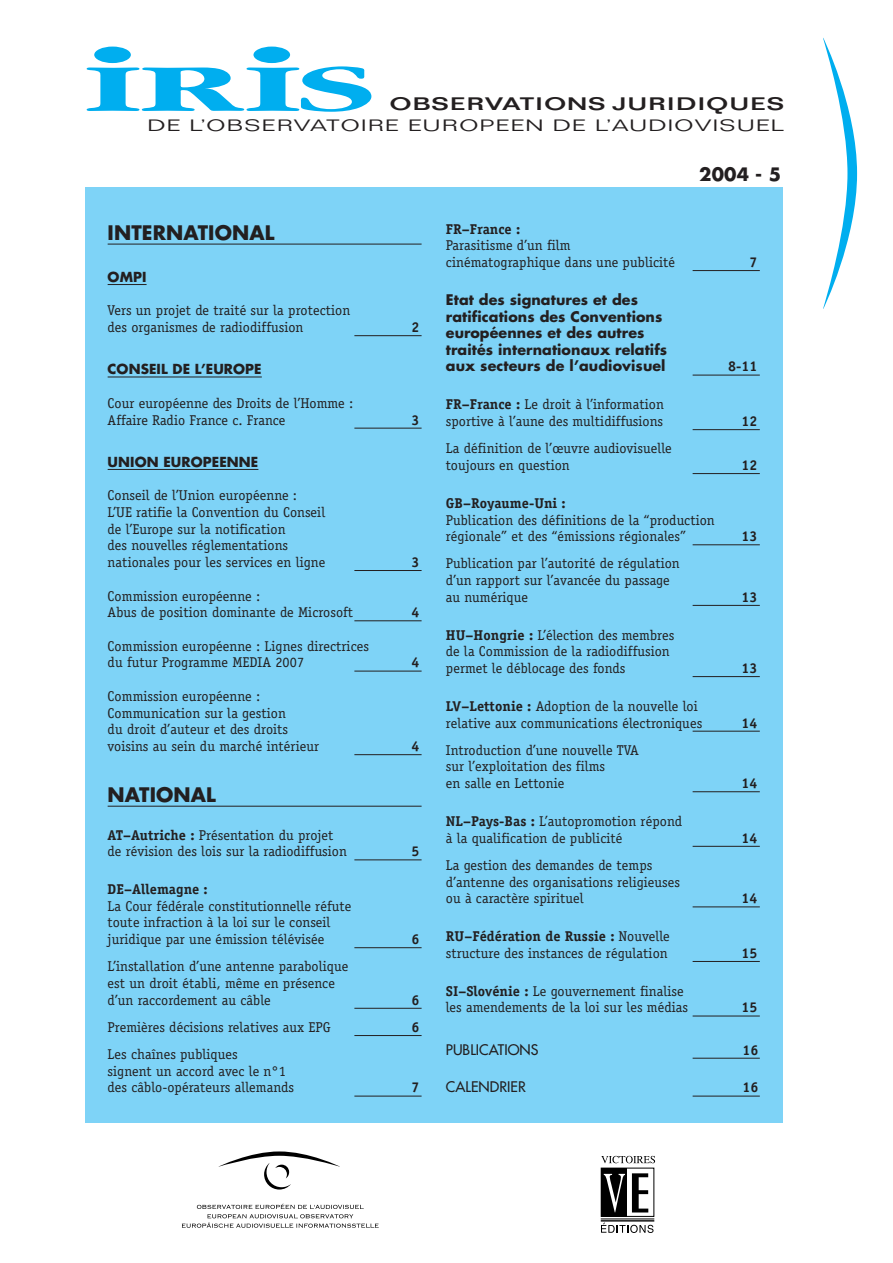
<style>
.page{position:relative;width:893px;height:1263px;background:#fff}
.page>*{position:absolute;margin:0;border:0;box-sizing:border-box;transform-origin:0 0}
.t1{font:700 69.3px "Garamond";color:#00aeef;scale:2.2 1}
.t2{font:300 53.25px "Garamond";color:#00aeef;scale:2 1}
.t3{font:700 19.5px "Futura";letter-spacing:.005em;color:#231f20}
.t4{font:700 18px "Futura";color:#231f20}
.t5{font:500 17.7px "Folio";letter-spacing:.055em;color:#231f20;scale:1.5 1}
.t6{font:300 16.05px "Folio";letter-spacing:.055em;color:#231f20;scale:1.51 1}
.t7{font:14.25px/16.6px "Officina Serif";letter-spacing:.005em;color:#231f20}
.t8{font:700 14.25px/16.6px "Futura";letter-spacing:.005em;color:#231f20}
.t9{font:700 14.25px "Officina Serif";letter-spacing:.005em;color:#231f20}
.t10{font:14.25px "Futura";letter-spacing:.005em;color:#231f20}
.t11{font:700 13.5px "Futura";letter-spacing:.005em;color:#231f20}
.s1{font-weight:700}
</style>
<div class="page">
<div style="left:85px;top:187px;width:697px;height:936px;background:#7ed3f7"></div>
<hr style="left:108px;top:244px;width:313px;height:1px;background:#231f20">
<hr style="left:108px;top:284px;width:39px;height:1px;background:#231f20">
<hr style="left:354px;top:335px;width:67px;height:1px;background:#231f20">
<hr style="left:108px;top:377px;width:154px;height:1px;background:#231f20">
<hr style="left:354px;top:428px;width:67px;height:1px;background:#231f20">
<hr style="left:108px;top:469px;width:150px;height:1px;background:#231f20">
<hr style="left:354px;top:570px;width:67px;height:1px;background:#231f20">
<hr style="left:354px;top:621px;width:67px;height:1px;background:#231f20">
<hr style="left:354px;top:671px;width:67px;height:1px;background:#231f20">
<hr style="left:354px;top:754px;width:67px;height:1px;background:#231f20">
<hr style="left:108px;top:806px;width:313px;height:1px;background:#231f20">
<hr style="left:354px;top:860px;width:67px;height:1px;background:#231f20">
<hr style="left:354px;top:947px;width:67px;height:1px;background:#231f20">
<hr style="left:354px;top:1008px;width:67px;height:1px;background:#231f20">
<hr style="left:354px;top:1035px;width:67px;height:1px;background:#231f20">
<hr style="left:354px;top:1096px;width:67px;height:1px;background:#231f20">
<hr style="left:692px;top:270px;width:67px;height:1px;background:#231f20">
<hr style="left:692px;top:375px;width:67px;height:1px;background:#231f20">
<hr style="left:692px;top:429px;width:67px;height:1px;background:#231f20">
<hr style="left:692px;top:473px;width:67px;height:1px;background:#231f20">
<hr style="left:692px;top:545px;width:67px;height:1px;background:#231f20">
<hr style="left:692px;top:605px;width:67px;height:1px;background:#231f20">
<hr style="left:692px;top:676px;width:67px;height:1px;background:#231f20">
<hr style="left:692px;top:731px;width:67px;height:1px;background:#231f20">
<hr style="left:692px;top:792px;width:67px;height:1px;background:#231f20">
<hr style="left:692px;top:846px;width:67px;height:1px;background:#231f20">
<hr style="left:692px;top:907px;width:67px;height:1px;background:#231f20">
<hr style="left:692px;top:961px;width:67px;height:1px;background:#231f20">
<hr style="left:692px;top:1016px;width:67px;height:1px;background:#231f20">
<hr style="left:692px;top:1058px;width:67px;height:1px;background:#231f20">
<hr style="left:692px;top:1096px;width:67px;height:1px;background:#231f20">
<svg style="left:823px;top:38px;width:34px;height:271px"></svg>
<svg style="left:218px;top:1151px;width:122px;height:39px"></svg>
<svg style="left:182px;top:1204px;width:196px;height:24px"></svg>
<div style="left:600px;top:1168px;width:54px;height:49px;border:1px solid #000"></div>
<div style="left:601px;top:1168px;width:26px;height:48px;background:#000"></div>
<svg style="left:632px;top:1173px;width:16px;height:40px"></svg>
<svg style="left:603px;top:1174px;width:22px;height:38px"></svg>
<hr style="left:600px;top:1219px;width:54px;height:1px;background:#000">
<hr style="left:600px;top:1220px;width:54px;height:2px;background:#000">
<svg style="left:601px;top:1156px;width:54px;height:7px"></svg>
<svg style="left:601px;top:1223px;width:52px;height:10px"></svg>
<h2 class="t2" style="left:80px;top:34px;width:114px">• •</h2>
<h1 class="t1" style="left:85px;top:62px;width:134px">IRIS</h1>
<p class="t5" style="left:390px;top:98px;width:264px">OBSERVATIONS JURIDIQUES</p>
<p class="t6" style="left:147px;top:120px;width:423px">DE L’OBSERVATOIRE EUROPEEN DE L’AUDIOVISUEL</p>
<h3 class="t3" style="left:108px;top:223px;width:168px">INTERNATIONAL</h3>
<p class="t11" style="left:108px;top:271px;width:40px">OMPI</p>
<p class="t7" style="left:108px;top:303px;width:244px">Vers un projet de traité sur la protection des organismes de radiodiffusion</p>
<p class="t11" style="left:108px;top:363px;width:155px">CONSEIL DE L’EUROPE</p>
<p class="t7" style="left:108px;top:396px;width:247px">Cour européenne des Droits de l’Homme :<br>Affaire Radio France c. France</p>
<p class="t11" style="left:108px;top:455px;width:152px">UNION EUROPEENNE</p>
<p class="t7" style="left:108px;top:488px;width:219px">Conseil de l’Union européenne :<br>L’UE ratifie la Convention du Conseil de l’Europe sur la notification<br>des nouvelles réglementations nationales pour les services en ligne</p>
<p class="t7" style="left:108px;top:589px;width:247px">Commission européenne :<br>Abus de position dominante de Microsoft</p>
<p class="t7" style="left:108px;top:639px;width:263px">Commission européenne : Lignes directrices du futur Programme MEDIA 2007</p>
<p class="t7" style="left:108px;top:689px;width:213px">Commission européenne :<br>Communication sur la gestion<br>du droit d’auteur et des droits voisins au sein du marché intérieur</p>
<h3 class="t3" style="left:108px;top:786px;width:110px">NATIONAL</h3>
<p class="t7" style="left:108px;top:828px;width:241px"><span class="s1">AT–Autriche :</span> Présentation du projet de révision des lois sur la radiodiffusion</p>
<p class="t9" style="left:108px;top:884px;width:102px">DE–Allemagne :</p>
<p class="t7" style="left:108px;top:899px;width:245px">La Cour fédérale constitutionnelle réfute toute infraction à la loi sur le conseil juridique par une émission télévisée</p>
<p class="t7" style="left:108px;top:959px;width:242px">L’installation d’une antenne parabolique est un droit établi, même en présence d’un raccordement au câble</p>
<p class="t9" style="left:411px;top:322px;width:9px">2</p>
<p class="t9" style="left:411px;top:414px;width:9px">3</p>
<p class="t9" style="left:411px;top:557px;width:9px">3</p>
<p class="t9" style="left:411px;top:607px;width:9px">4</p>
<p class="t9" style="left:411px;top:657px;width:9px">4</p>
<p class="t9" style="left:411px;top:741px;width:9px">4</p>
<p class="t9" style="left:411px;top:846px;width:9px">5</p>
<p class="t9" style="left:411px;top:934px;width:9px">6</p>
<p class="t9" style="left:411px;top:994px;width:9px">6</p>
<p class="t7" style="left:108px;top:1020px;width:224px">Premières décisions relatives aux EPG</p>
<p class="t9" style="left:411px;top:1022px;width:9px">6</p>
<p class="t7" style="left:108px;top:1047px;width:188px">Les chaînes publiques<br>signent un accord avec le n°1 des câblo-opérateurs allemands</p>
<p class="t9" style="left:411px;top:1082px;width:9px">7</p>
<p class="t9" style="left:446px;top:223px;width:76px">FR–France :</p>
<p class="t7" style="left:446px;top:238px;width:231px">Parasitisme d’un film cinématographique dans une publicité</p>
<p class="t8" style="left:446px;top:292px;width:223px">Etat des signatures et des ratifications des Conventions européennes et des autres traités internationaux relatifs aux secteurs de l’audiovisuel</p>
<p class="t7" style="left:446px;top:397px;width:220px"><span class="s1">FR–France :</span> Le droit à l’information sportive à l’aune des multidiffusions</p>
<p class="t7" style="left:446px;top:441px;width:227px">La définition de l’œuvre audiovisuelle toujours en question</p>
<p class="t4" style="left:699px;top:166px;width:83px">2004 - 5</p>
<p class="t9" style="left:749px;top:257px;width:9px">7</p>
<p class="t9" style="left:728px;top:361px;width:31px">8-11</p>
<p class="t9" style="left:741px;top:416px;width:17px">12</p>
<p class="t9" style="left:741px;top:460px;width:17px">12</p>
<p class="t9" style="left:446px;top:498px;width:121px">GB–Royaume-Uni :</p>
<p class="t7" style="left:446px;top:513px;width:270px">Publication des définitions de la “production régionale” et des “émissions régionales”</p>
<p class="t7" style="left:446px;top:556px;width:235px">Publication par l’autorité de régulation d’un rapport sur l’avancée du passage au numérique</p>
<p class="t7" style="left:446px;top:628px;width:230px"><span class="s1">HU–Hongrie :</span> L’élection des membres de la Commission de la radiodiffusion permet le déblocage des fonds</p>
<p class="t7" style="left:446px;top:699px;width:258px"><span class="s1">LV–Lettonie :</span> Adoption de la nouvelle loi relative aux communications électroniques</p>
<p class="t7" style="left:446px;top:743px;width:195px">Introduction d’une nouvelle TVA sur l’exploitation des films<br>en salle en Lettonie</p>
<p class="t7" style="left:446px;top:814px;width:238px"><span class="s1">NL–Pays-Bas :</span> L’autopromotion répond à la qualification de publicité</p>
<p class="t7" style="left:446px;top:858px;width:235px">La gestion des demandes de temps d’antenne des organisations religieuses ou à caractère spirituel</p>
<p class="t7" style="left:446px;top:929px;width:225px"><span class="s1">RU–Fédération de Russie :</span> Nouvelle structure des instances de régulation</p>
<p class="t7" style="left:446px;top:984px;width:244px"><span class="s1">SI–Slovénie :</span> Le gouvernement finalise les amendements de la loi sur les médias</p>
<p class="t9" style="left:741px;top:531px;width:17px">13</p>
<p class="t9" style="left:741px;top:592px;width:17px">13</p>
<p class="t9" style="left:741px;top:663px;width:17px">13</p>
<p class="t9" style="left:741px;top:717px;width:17px">14</p>
<p class="t9" style="left:741px;top:778px;width:17px">14</p>
<p class="t9" style="left:741px;top:832px;width:17px">14</p>
<p class="t9" style="left:741px;top:893px;width:17px">14</p>
<p class="t9" style="left:741px;top:948px;width:17px">15</p>
<p class="t9" style="left:741px;top:1002px;width:17px">15</p>
<p class="t10" style="left:446px;top:1042px;width:94px">PUBLICATIONS</p>
<p class="t9" style="left:742px;top:1044px;width:17px">16</p>
<p class="t10" style="left:446px;top:1080px;width:81px">CALENDRIER</p>
<p class="t9" style="left:742px;top:1082px;width:17px">16</p>
</div>
